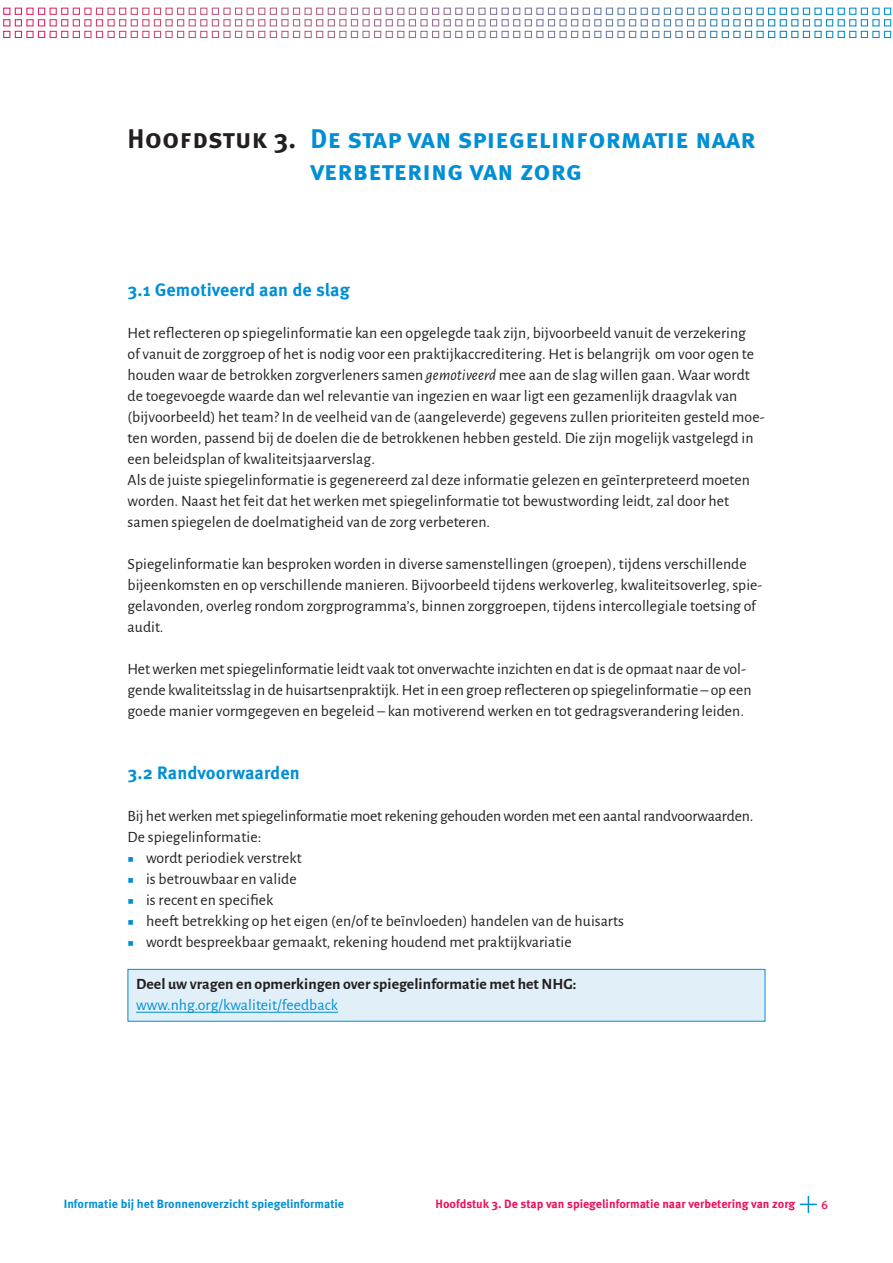
<style>
.page{position:relative;width:893px;height:1263px;background:#fff}
.page>*{position:absolute;margin:0;border:0;box-sizing:border-box;transform-origin:0 0}
.t1{font:700 27px/32.4px "Meta Pro";letter-spacing:.01em;color:#008fd5;text-align:center}
.t2{font:700 18px "Meta Pro";letter-spacing:.005em;color:#008fd5}
.t3{font:15.75px/21px "Alegreya Sans";letter-spacing:.005em;color:#231f20}
.t4{font:700 15.75px "Alegreya Sans";letter-spacing:.005em;color:#231f20}
.t5{font:15.75px "Alegreya Sans";letter-spacing:.005em;color:#008fd5}
.t6{font:700 12px "Meta Pro";color:#ee1059}
.t7{font:700 12px "Meta Pro";color:#008fd5}
.t8{font:500 12px "Meta OT";color:#ee1059}
.s1{color:#231f20}
.s2{font-style:italic}
.s3{color:#008fd5}
</style>
<div class="page">
<div style="left:128px;top:969px;width:637px;height:52px;background:#e1eff9"></div>
<div style="left:128px;top:969px;width:637px;height:52px;border:1px solid #008fd5"></div>
<hr style="left:136px;top:1012px;width:202px;height:1px;background:#008fd5">
<svg style="left:800px;top:1196px;width:17px;height:17px"></svg>
<svg style="left:3px;top:7px;width:888px;height:31px"></svg>
<h1 class="t1" style="left:128px;top:125px;width:629px"><span class="s1">Hoofdstuk 3.</span> De stap van spiegelinformatie naar verbetering van zorg</h1>
<p class="t2" style="left:128px;top:282px;width:224px">3.1 Gemotiveerd aan de slag</p>
<p class="t3" style="left:128px;top:321px;width:639px">Het reflecteren op spiegelinformatie kan een opgelegde taak zijn, bijvoorbeeld vanuit de verzekering<br>of vanuit de zorggroep of het is nodig voor een praktijkaccreditering. Het is belangrijk om voor ogen te houden waar de betrokken zorgverleners samen <span class="s2">gemotiveerd</span> mee aan de slag willen gaan. Waar wordt de toegevoegde waarde dan wel relevantie van ingezien en waar ligt een gezamenlijk draagvlak van (bijvoorbeeld) het team? In de veelheid van de (aangeleverde) gegevens zullen prioriteiten gesteld moe&shy;ten worden, passend bij de doelen die de betrokkenen hebben gesteld. Die zijn mogelijk vastgelegd in een beleidsplan of kwaliteitsjaarverslag.<br>Als de juiste spiegelinformatie is gegenereerd zal deze informatie gelezen en geïnterpreteerd moeten worden. Naast het feit dat het werken met spiegelinformatie tot bewustwording leidt, zal door het samen spiegelen de doelmatigheid van de zorg verbeteren.</p>
<p class="t3" style="left:128px;top:552px;width:636px">Spiegelinformatie kan besproken worden in diverse samenstellingen (groepen), tijdens verschillende bijeenkomsten en op verschillende manieren. Bijvoorbeeld tijdens werkoverleg, kwaliteitsoverleg, spie&shy;gelavonden, overleg rondom zorgprogramma’s, binnen zorggroepen, tijdens intercollegiale toetsing of audit.</p>
<p class="t3" style="left:128px;top:657px;width:625px">Het werken met spiegelinformatie leidt vaak tot onverwachte inzichten en dat is de opmaat naar de vol&shy;gende kwaliteitsslag in de huisartsenpraktijk. Het in een groep reflecteren op spiegelinformatie – op een goede manier vormgegeven en begeleid – kan motiverend werken en tot gedragsverandering leiden.</p>
<p class="t2" style="left:128px;top:765px;width:174px">3.2 Randvoorwaarden</p>
<p class="t3" style="left:128px;top:804px;width:627px">Bij het werken met spiegelinformatie moet rekening gehouden worden met een aantal randvoorwaarden.<br>De spiegelinformatie:</p>
<p class="t3" style="left:128px;top:848px;width:176px"><span class="s3">■</span> wordt periodiek verstrekt</p>
<p class="t3" style="left:128px;top:869px;width:171px"><span class="s3">■</span> is betrouwbaar en valide</p>
<p class="t3" style="left:128px;top:888px;width:147px"><span class="s3">■</span> is recent en specifiek</p>
<p class="t3" style="left:128px;top:909px;width:498px"><span class="s3">■</span> heeft betrekking op het eigen (en/of te beïnvloeden) handelen van de huisarts</p>
<p class="t3" style="left:128px;top:932px;width:446px"><span class="s3">■</span> wordt bespreekbaar gemaakt, rekening houdend met praktijkvariatie</p>
<p class="t4" style="left:136px;top:977px;width:442px">Deel uw vragen en opmerkingen over spiegelinformatie met het NHG:</p>
<p class="t5" style="left:136px;top:994px;width:204px">www.nhg.org/kwaliteit/feedback</p>
<p class="t7" style="left:64px;top:1199px;width:282px">Informatie bij het Bronnenoverzicht spiegelinformatie</p>
<p class="t6" style="left:435px;top:1199px;width:361px">Hoofdstuk 3. De stap van spiegelinformatie naar verbetering van zorg</p>
<p class="t8" style="left:821px;top:1200px;width:9px">6</p>
</div>
